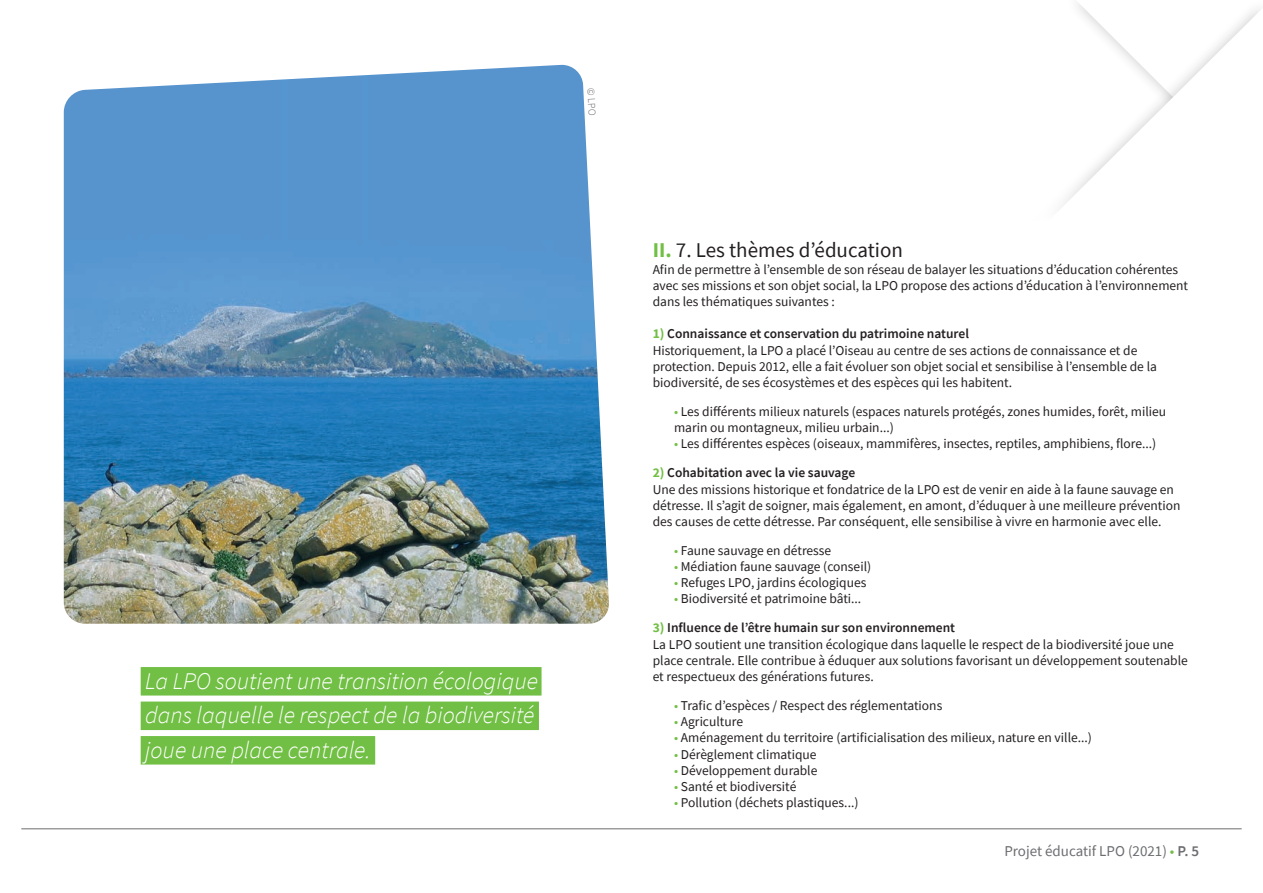
<style>
.page{position:relative;width:1263px;height:893px;background:#fff}
.page>*{position:absolute;margin:0;border:0;box-sizing:border-box;transform-origin:0 0}
.t1{font:italic 300 24px/34.5px "Source Sans Pro";color:#fff}
.t2{font:21px "Source Sans Pro";color:#231f20}
.t3{font:15px "Source Sans Pro";color:#6c6d70}
.t4{font:13.5px/16.2px "Source Sans Pro";color:#231f20}
.t5{font:300 10.5px "Source Sans Pro";color:#6c6d70}
.s1{font-weight:700;color:#71bf44}
.s2{font-weight:600}
.s3{color:#71bf44}
</style>
<div class="page">
<hr style="left:22px;top:828px;width:1219px;height:1px;background:#6c6d70">
<svg style="left:1078px;top:8px;width:183px;height:149px"></svg>
<div style="left:141px;top:667px;width:400px;height:28px;background:#71bf44"></div>
<div style="left:141px;top:701px;width:398px;height:29px;background:#71bf44"></div>
<div style="left:141px;top:736px;width:234px;height:28px;background:#71bf44"></div>
<img style="left:64px;top:65px;width:545px;height:559px">
<p class="t5" style="left:597px;top:88px;width:29px;rotate:87deg">© LPO</p>
<h1 class="t1" style="left:145px;top:663px;width:394px">La LPO soutient une transition écologique dans laquelle le respect de la biodiversité joue une place centrale.</h1>
<h2 class="t2" style="left:653px;top:237px;width:252px"><span class="s1">II.</span> 7. Les thèmes d’éducation</h2>
<p class="t4" style="left:653px;top:261px;width:537px">Afin de permettre à l’ensemble de son réseau de balayer les situations d’éducation cohérentes avec ses missions et son objet social, la LPO propose des actions d’éducation à l’environnement dans les thématiques suivantes :</p>
<p class="t4" style="left:653px;top:326px;width:506px"><span class="s1">1)</span> <span class="s2">Connaissance et conservation du patrimoine naturel<br></span>Historiquement, la LPO a placé l’Oiseau au centre de ses actions de connaissance et de protection. Depuis 2012, elle a fait évoluer son objet social et sensibilise à l’ensemble de la biodiversité, de ses écosystèmes et des espèces qui les habitent.</p>
<p class="t4" style="left:674px;top:403px;width:494px"><span class="s3">•</span> Les différents milieux naturels (espaces naturels protégés, zones humides, forêt, milieu marin ou montagneux, milieu urbain...)</p>
<p class="t4" style="left:674px;top:436px;width:484px"><span class="s3">•</span> Les différentes espèces (oiseaux, mammifères, insectes, reptiles, amphibiens, flore...)</p>
<p class="t4" style="left:653px;top:465px;width:529px"><span class="s1">2)</span> <span class="s2">Cohabitation avec la vie sauvage<br></span>Une des missions historique et fondatrice de la LPO est de venir en aide à la faune sauvage en détresse. Il s’agit de soigner, mais également, en amont, d’éduquer à une meilleure prévention des causes de cette détresse. Par conséquent, elle sensibilise à vivre en harmonie avec elle.</p>
<p class="t4" style="left:674px;top:542px;width:159px"><span class="s3">•</span> Faune sauvage en détresse</p>
<p class="t4" style="left:674px;top:558px;width:199px"><span class="s3">•</span> Médiation faune sauvage (conseil)</p>
<p class="t4" style="left:674px;top:575px;width:194px"><span class="s3">•</span> Refuges LPO, jardins écologiques</p>
<p class="t4" style="left:674px;top:591px;width:189px"><span class="s3">•</span> Biodiversité et patrimoine bâti...</p>
<p class="t4" style="left:653px;top:620px;width:537px"><span class="s1">3)</span> <span class="s2">Influence de l’être humain sur son environnement<br></span>La LPO soutient une transition écologique dans laquelle le respect de la biodiversité joue une place centrale. Elle contribue à éduquer aux solutions favorisant un développement soutenable et respectueux des générations futures.</p>
<p class="t4" style="left:674px;top:697px;width:270px"><span class="s3">•</span> Trafic d’espèces / Respect des réglementations</p>
<p class="t4" style="left:674px;top:713px;width:71px"><span class="s3">•</span> Agriculture</p>
<p class="t4" style="left:674px;top:730px;width:419px"><span class="s3">•</span> Aménagement du territoire (artificialisation des milieux, nature en ville...)</p>
<p class="t4" style="left:674px;top:746px;width:144px"><span class="s3">•</span> Dérèglement climatique</p>
<p class="t4" style="left:674px;top:762px;width:145px"><span class="s3">•</span> Développement durable</p>
<p class="t4" style="left:674px;top:778px;width:124px"><span class="s3">•</span> Santé et biodiversité</p>
<p class="t4" style="left:674px;top:794px;width:186px"><span class="s3">•</span> Pollution (déchets plastiques...)</p>
<p class="t3" style="left:1004px;top:841px;width:196px">Projet éducatif LPO (2021) <span class="s3">•</span> <span class="s2">P. 5</span></p>
</div>
